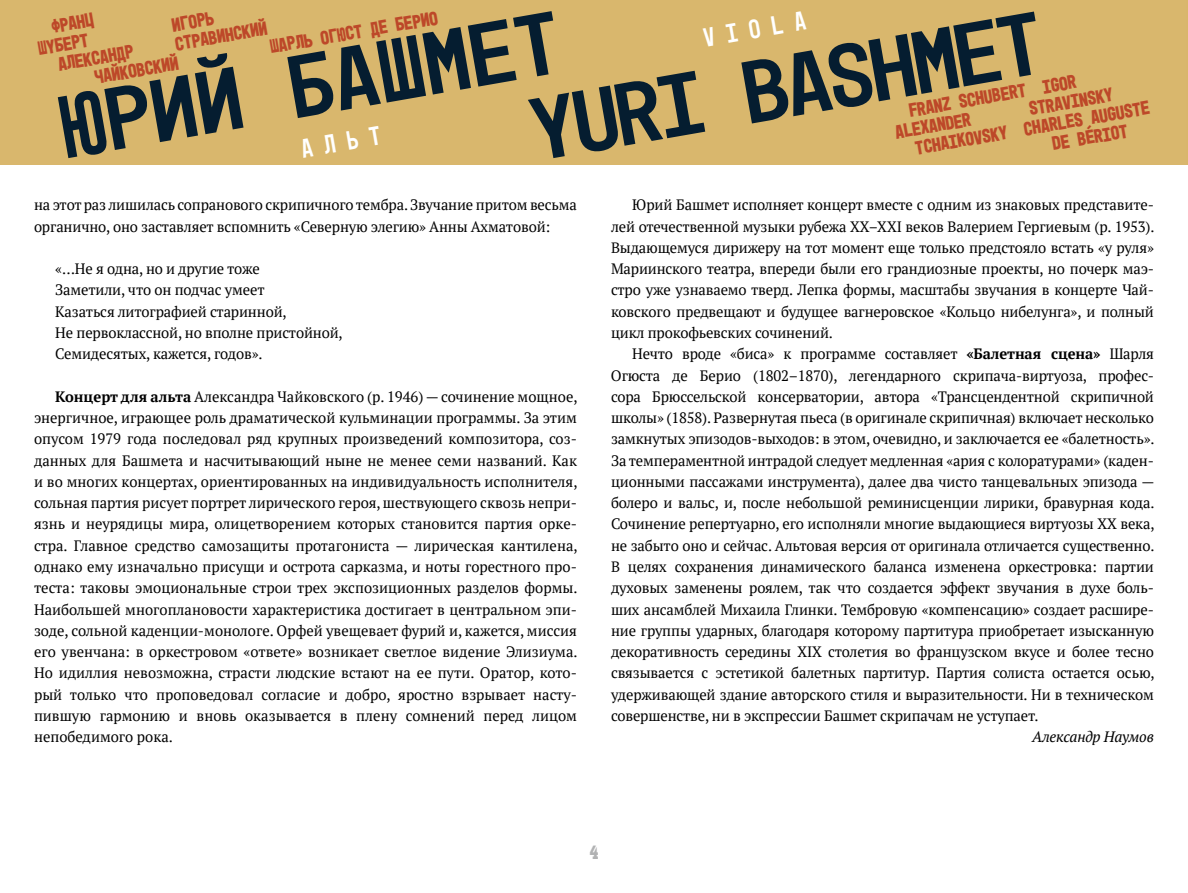
<style>
.page{position:relative;width:1188px;height:893px;background:#fff}
.page>*{position:absolute;margin:0;border:0;box-sizing:border-box;transform-origin:0 0}
.t1{font:89.85px "Mono 45 Headline";color:#051d30;scale:1.17 1}
.t2{font:27px "Mono 45 Headline";color:#fff}
.t3{font:700 19.65px/19px "Mono 45 Headline";color:#bd4829}
.t4{font:700 19.5px "Mono 45 Headline";color:#b1b2b3}
.t5{font:15px/21.3px "PT Serif";letter-spacing:-.01em;color:#000}
.t6{font:italic 15px "PT Serif";letter-spacing:-.015em;color:#000}
.s1{font-weight:700}
</style>
<div class="page">
<h2 class="t2" style="left:701px;top:22px;width:105px;rotate:-10deg">viola</h2>
<h3 class="t3" style="left:269px;top:37px;width:171px;rotate:-10deg">Шарль Огюст де Берио</h3>
<h1 class="t1" style="left:522px;top:79px;width:445px;rotate:-10deg">Yuri Bashmet</h1>
<h3 class="t3" style="left:33px;top:20px;width:61px;text-indent:17px;rotate:-10deg">Франц<br>Шуберт</h3>
<h3 class="t3" style="left:170px;top:16px;width:44px;rotate:-10deg">Игорь</h3>
<h1 class="t1" style="left:51px;top:77px;width:436px;rotate:-10deg">ЮРИЙ БАШМЕТ</h1>
<h3 class="t3" style="left:174px;top:35px;width:95px;rotate:-10deg">Стравинский</h3>
<h3 class="t3" style="left:93px;top:68px;width:86px;rotate:-10deg">Чайковский</h3>
<h3 class="t3" style="left:57px;top:55px;width:78px;rotate:-10deg">Александр</h3>
<h3 class="t3" style="left:891px;top:104px;width:188px;text-indent:17px;rotate:-10deg">Franz Schubert Igor<br>Alexander</h3>
<h3 class="t3" style="left:1028px;top:99px;width:88px;rotate:-10deg">Stravinsky</h3>
<h3 class="t3" style="left:914px;top:139px;width:240px;rotate:-10deg">Tchaikovsky Charles Auguste</h3>
<h3 class="t3" style="left:1051px;top:134px;width:79px;rotate:-10deg">de Bériot</h3>
<h2 class="t2" style="left:299px;top:133px;width:82px;rotate:-10deg">альт</h2>
<p class="t5" style="left:34px;top:194px;width:544px">на этот раз лишилась сопранового скрипичного тембра. Звучание притом весьма органично, оно заставляет вспомнить «Северную элегию» Анны Ахматовой:</p>
<p class="t5" style="left:55px;top:258px;width:289px">«…Не я одна, но и другие тоже<br>Заметили, что он подчас умеет<br>Казаться литографией старинной,<br>Не первоклассной, но вполне пристойной,<br>Семидесятых, кажется, годов».</p>
<p class="t5" style="left:34px;top:385px;width:545px;text-align:justify;text-indent:21px"><span class="s1">Концерт для альта</span> Александра Чайковского (р. 1946) — сочинение мощное, энергичное, играющее роль драматической кульминации программы. За этим опусом 1979 года последовал ряд крупных произведений композитора, соз&shy;данных для Башмета и насчитывающий ныне не менее семи названий. Как и во многих концертах, ориентированных на индивидуальность исполнителя, сольная партия рисует портрет лирического героя, шествующего сквозь непри&shy;язнь и неурядицы мира, олицетворением которых становится партия орке&shy;стра. Главное средство самозащиты протагониста — лирическая кантилена, однако ему изначально присущи и острота сарказма, и ноты горестного про&shy;теста: таковы эмоциональные строи трех экспозиционных разделов формы.<br>Наибольшей многоплановости характеристика достигает в центральном эпи&shy;зоде, сольной каденции--монологе. Орфей увещевает фурий и, кажется, миссия его увенчана: в оркестровом «ответе» возникает светлое видение Элизиума.<br>Но идиллия невозможна, страсти людские встают на ее пути. Оратор, кото&shy;рый только что проповедовал согласие и добро, яростно взрывает насту&shy;пившую гармонию и вновь оказывается в плену сомнений перед лицом непобедимого рока.</p>
<p class="t5" style="left:611px;top:194px;width:545px;text-indent:21px">Юрий Башмет исполняет концерт вместе с одним из знаковых представите&shy;лей отечественной музыки рубежа XX–XXI веков Валерием Гергиевым (р. 1953).<br>Выдающемуся дирижеру на тот момент еще только предстояло встать «у руля» Мариинского театра, впереди были его грандиозные проекты, но почерк маэ&shy;стро уже узнаваемо тверд. Лепка формы, масштабы звучания в концерте Чай&shy;ковского предвещают и будущее вагнеровское «Кольцо нибелунга», и полный цикл прокофьевских сочинений.</p>
<p class="t5" style="left:611px;top:343px;width:545px;text-align:justify;text-indent:21px">Нечто вроде «биса» к программе составляет <span class="s1">«Балетная сцена»</span> Шарля Огюста де Берио (1802–1870), легендарного скрипача--виртуоза, профес&shy;сора Брюссельской консерватории, автора «Трансцендентной скрипичной школы» (1858). Развернутая пьеса (в оригинале скрипичная) включает несколько замкнутых эпизодов--выходов: в этом, очевидно, и заключается ее «балетность».<br>За темпераментной интрадой следует медленная «ария с колоратурами» (каден&shy;ционными пассажами инструмента), далее два чисто танцевальных эпизода — болеро и вальс, и, после небольшой реминисценции лирики, бравурная кода.<br>Сочинение репертуарно, его исполняли многие выдающиеся виртуозы ХХ века, не забыто оно и сейчас. Альтовая версия от оригинала отличается существенно.<br>В целях сохранения динамического баланса изменена оркестровка: партии духовых заменены роялем, так что создается эффект звучания в духе боль&shy;ших ансамблей Михаила Глинки. Тембровую «компенсацию» создает расшире&shy;ние группы ударных, благодаря которому партитура приобретает изысканную декоративность середины XIX столетия во французском вкусе и более тесно связывается с эстетикой балетных партитур. Партия солиста остается осью, удерживающей здание авторского стиля и выразительности. Ни в техническом совершенстве, ни в экспрессии Башмет скрипачам не уступает.</p>
<p class="t6" style="left:1032px;top:727px;width:123px">Александр Наумов</p>
<h3 class="t4" style="left:590px;top:840px;width:10px">4</h3>
</div>
